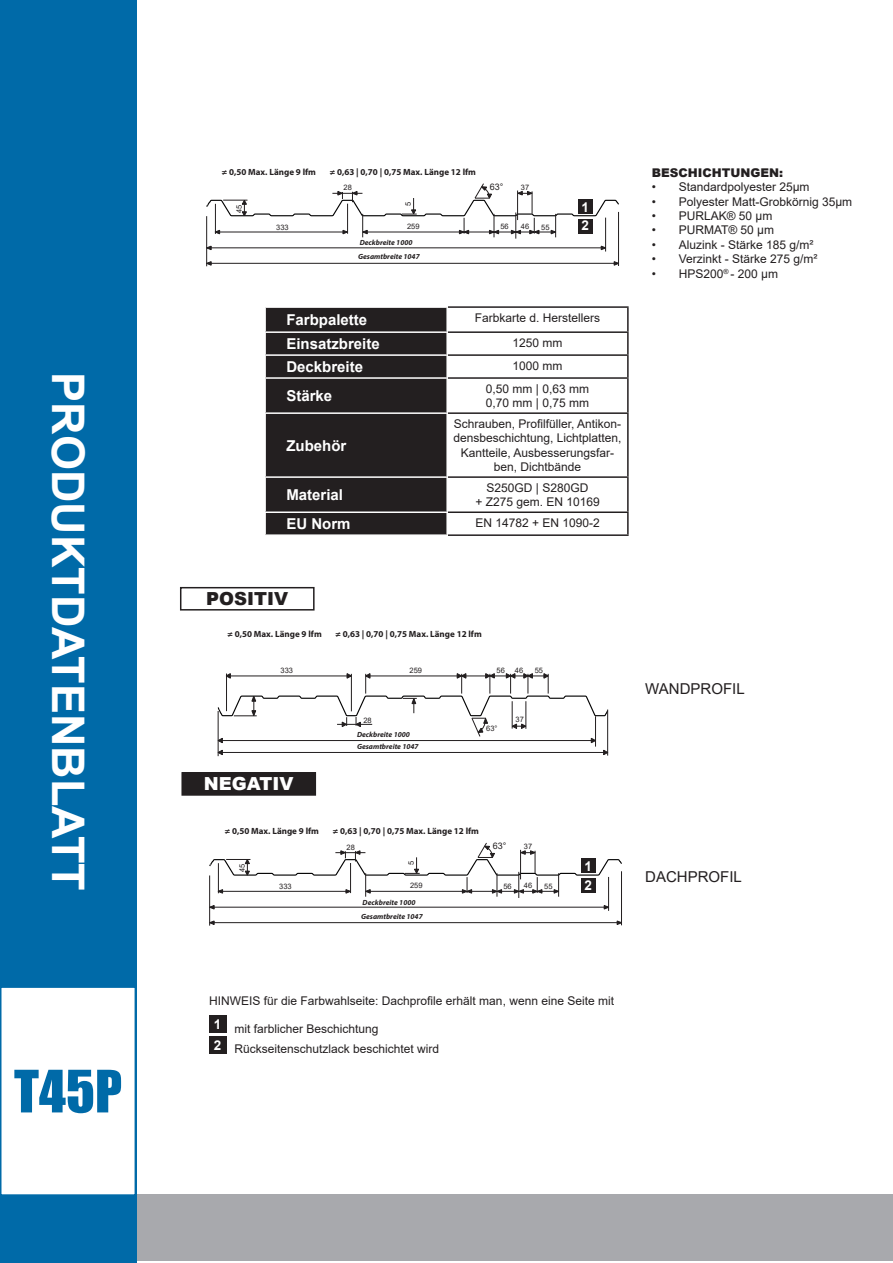
<style>
.page{position:relative;width:893px;height:1263px;background:#fff}
.page>*{position:absolute;margin:0;border:0;box-sizing:border-box;transform-origin:0 0}
.t1{font:54px "Impact";color:#006aa8}
.t2{font:700 45px "Arial";color:#fff}
.t3{font:900 18px "Arial";color:#231f20}
.t4{font:900 18px "Arial";color:#fff}
.t5{font:700 15px "Arial";color:#fff}
.t6{font:15px "Arial";color:#231f20}
.t7{font:700 13.5px "Arial";color:#fff}
.t8{font:12px/14.4px "Arial";color:#231f20;text-align:center}
.t9{font:900 12px "Arial";color:#231f20}
.t10{font:700 9px "Myriad Pro";color:#231f20}
.t11{font:9px "Arial";color:#231f20}
.t12{font:italic 700 7.5px "Myriad Pro";color:#231f20}
.t13{font:7.5px "Arial";color:#231f20}
</style>
<div class="page">
<div style="left:0;top:0;width:137px;height:1263px;background:#006aa8"></div>
<div style="left:1px;top:987px;width:134px;height:208px;background:#fff"></div>
<div style="left:0;top:986px;width:136px;height:210px;border:2px solid #006aa8"></div>
<div style="left:137px;top:1194px;width:755px;height:67px;background:#a8a9ad"></div>
<div style="left:266px;top:308px;width:180px;height:226px;background:#231f20"></div>
<hr style="left:448px;top:306px;width:181px;height:2px;background:#231f20">
<hr style="left:627px;top:308px;width:2px;height:23px;background:#231f20">
<hr style="left:448px;top:331px;width:181px;height:2px;background:#231f20">
<hr style="left:627px;top:333px;width:2px;height:21px;background:#231f20">
<hr style="left:448px;top:354px;width:181px;height:2px;background:#231f20">
<hr style="left:627px;top:356px;width:2px;height:21px;background:#231f20">
<hr style="left:448px;top:377px;width:181px;height:2px;background:#231f20">
<hr style="left:627px;top:379px;width:2px;height:33px;background:#231f20">
<hr style="left:448px;top:412px;width:181px;height:2px;background:#231f20">
<hr style="left:627px;top:414px;width:2px;height:62px;background:#231f20">
<hr style="left:448px;top:476px;width:181px;height:2px;background:#231f20">
<hr style="left:627px;top:478px;width:2px;height:33px;background:#231f20">
<hr style="left:448px;top:511px;width:181px;height:2px;background:#231f20">
<hr style="left:627px;top:513px;width:2px;height:21px;background:#231f20">
<hr style="left:448px;top:534px;width:181px;height:2px;background:#231f20">
<hr style="left:264px;top:331px;width:184px;height:2px;background:#fff">
<hr style="left:264px;top:354px;width:184px;height:2px;background:#fff">
<hr style="left:264px;top:377px;width:184px;height:2px;background:#fff">
<hr style="left:264px;top:412px;width:184px;height:2px;background:#fff">
<hr style="left:264px;top:476px;width:184px;height:2px;background:#fff">
<hr style="left:264px;top:511px;width:184px;height:2px;background:#fff">
<div style="left:209px;top:1016px;width:17px;height:17px;background:#231f20"></div>
<div style="left:209px;top:1036px;width:17px;height:17px;background:#231f20"></div>
<div style="left:180px;top:587px;width:135px;height:23px;border:2px solid #231f20"></div>
<div style="left:182px;top:773px;width:133px;height:22px;background:#231f20"></div>
<div style="left:181px;top:772px;width:135px;height:24px;border:2px solid #231f20"></div>
<hr style="left:605px;top:218px;width:1px;height:34px;background:#221e1f">
<hr style="left:206px;top:216px;width:1px;height:50px;background:#221e1f">
<hr style="left:207px;top:248px;width:398px;height:1px;background:#221e1f">
<svg style="left:207px;top:246px;width:4px;height:4px"></svg>
<svg style="left:601px;top:246px;width:5px;height:4px"></svg>
<hr style="left:618px;top:212px;width:1px;height:54px;background:#221e1f">
<hr style="left:207px;top:263px;width:411px;height:1px;background:#221e1f">
<svg style="left:206px;top:183px;width:413px;height:56px"></svg>
<div style="left:578px;top:199px;width:14px;height:15px;background:#231f20"></div>
<div style="left:578px;top:219px;width:14px;height:15px;background:#231f20"></div>
<hr style="left:608px;top:877px;width:1px;height:34px;background:#221e1f">
<hr style="left:209px;top:875px;width:1px;height:51px;background:#221e1f">
<hr style="left:210px;top:907px;width:398px;height:1px;background:#221e1f">
<svg style="left:210px;top:905px;width:4px;height:4px"></svg>
<svg style="left:604px;top:905px;width:5px;height:4px"></svg>
<hr style="left:621px;top:871px;width:1px;height:54px;background:#221e1f">
<hr style="left:210px;top:922px;width:411px;height:1px;background:#221e1f">
<svg style="left:209px;top:842px;width:413px;height:56px"></svg>
<div style="left:581px;top:858px;width:14px;height:15px;background:#231f20"></div>
<div style="left:581px;top:878px;width:14px;height:15px;background:#231f20"></div>
<hr style="left:595px;top:716px;width:1px;height:31px;background:#221e1f">
<hr style="left:218px;top:711px;width:1px;height:45px;background:#221e1f">
<hr style="left:607px;top:709px;width:1px;height:46px;background:#221e1f">
<hr style="left:219px;top:752px;width:388px;height:1px;background:#221e1f">
<svg style="left:218px;top:750px;width:4px;height:5px"></svg>
<svg style="left:604px;top:750px;width:4px;height:5px"></svg>
<hr style="left:226px;top:673px;width:1px;height:38px;background:#221e1f">
<svg style="left:217px;top:674px;width:392px;height:69px"></svg>
<div style="left:357px;top:730px;width:100px;height:8px;background:#fff"></div>
<div style="left:357px;top:742px;width:97px;height:8px;background:#fff"></div>
<p class="t2" style="left:100px;top:372px;width:520px;rotate:90deg">PRODUKTDATENBLATT</p>
<p class="t1" style="left:14px;top:1049px;width:110px">T45P</p>
<p class="t10" style="left:222px;top:166px;width:96px">≠ 0,50 Max. Länge 9 lfm</p>
<p class="t10" style="left:330px;top:166px;width:148px">≠ 0,63 | 0,70 | 0,75 Max. Länge 12 lfm</p>
<p class="t13" style="left:343px;top:183px;width:10px">28</p>
<p class="t11" style="left:490px;top:180px;width:15px">63°</p>
<p class="t13" style="left:521px;top:182px;width:10px">37</p>
<p class="t13" style="left:234px;top:213px;width:10px;rotate:-90deg">45</p>
<p class="t13" style="left:276px;top:222px;width:14px">333</p>
<p class="t13" style="left:403px;top:206px;width:6px;rotate:-90deg">5</p>
<p class="t13" style="left:407px;top:221px;width:14px">259</p>
<p class="t13" style="left:500px;top:222px;width:10px">56</p>
<p class="t13" style="left:521px;top:221px;width:10px">46</p>
<p class="t13" style="left:541px;top:222px;width:10px">55</p>
<p class="t7" style="left:582px;top:197px;width:9px">1</p>
<p class="t7" style="left:582px;top:216px;width:9px">2</p>
<p class="t12" style="left:360px;top:238px;width:54px">Deckbreite 1000</p>
<p class="t12" style="left:358px;top:252px;width:63px">Gesamtbreite 1047</p>
<p class="t5" style="left:286px;top:309px;width:82px">Farbpalette</p>
<p class="t8" style="left:475px;top:310px;width:127px">Farbkarte d. Herstellers</p>
<p class="t5" style="left:286px;top:333px;width:95px">Einsatzbreite</p>
<p class="t8" style="left:512px;top:335px;width:52px">1250 mm</p>
<p class="t5" style="left:286px;top:356px;width:78px">Deckbreite</p>
<p class="t8" style="left:512px;top:358px;width:52px">1000 mm</p>
<p class="t5" style="left:286px;top:385px;width:47px">Stärke</p>
<p class="t8" style="left:486px;top:381px;width:105px">0,50 mm | 0,63 mm</p>
<p class="t8" style="left:486px;top:396px;width:105px">0,70 mm | 0,75 mm</p>
<p class="t5" style="left:286px;top:435px;width:62px">Zubehör</p>
<p class="t5" style="left:286px;top:484px;width:58px">Material</p>
<p class="t8" style="left:453px;top:416px;width:170px">Schrauben, Profilfüller, Antikon&shy;densbeschichtung, Lichtplatten,<br>Kantteile, Ausbesserungsfar&shy;ben, Dichtbände</p>
<p class="t8" style="left:487px;top:480px;width:103px">S250GD | S280GD</p>
<p class="t8" style="left:475px;top:495px;width:126px">+ Z275 gem. EN 10169</p>
<p class="t5" style="left:286px;top:513px;width:66px">EU Norm</p>
<p class="t8" style="left:475px;top:515px;width:126px">EN 14782 + EN 1090-2</p>
<p class="t9" style="left:652px;top:164px;width:133px">BESCHICHTUNGEN:</p>
<p class="t8" style="left:652px;top:180px;width:159px">• Standardpolyester 25µm</p>
<p class="t8" style="left:652px;top:194px;width:202px">• Polyester Matt-Grobkörnig 35µm</p>
<p class="t8" style="left:652px;top:208px;width:122px">• PURLAK® 50 µm</p>
<p class="t8" style="left:652px;top:223px;width:124px">• PURMAT® 50 µm</p>
<p class="t8" style="left:652px;top:237px;width:163px">• Aluzink - Stärke 185 g/m²</p>
<p class="t8" style="left:652px;top:252px;width:167px">• Verzinkt - Stärke 275 g/m²</p>
<p class="t8" style="left:652px;top:266px;width:128px">• HPS200<sup>®</sup> - 200 µm</p>
<p class="t3" style="left:206px;top:586px;width:83px">POSITIV</p>
<p class="t10" style="left:228px;top:628px;width:96px">≠ 0,50 Max. Länge 9 lfm</p>
<p class="t10" style="left:336px;top:628px;width:148px">≠ 0,63 | 0,70 | 0,75 Max. Länge 12 lfm</p>
<p class="t13" style="left:281px;top:665px;width:14px">333</p>
<p class="t13" style="left:410px;top:665px;width:14px">259</p>
<p class="t13" style="left:496px;top:665px;width:10px">56</p>
<p class="t13" style="left:515px;top:665px;width:10px">46</p>
<p class="t13" style="left:535px;top:665px;width:10px">55</p>
<p class="t4" style="left:204px;top:771px;width:91px">NEGATIV</p>
<p class="t13" style="left:363px;top:715px;width:10px">28</p>
<p class="t13" style="left:515px;top:714px;width:10px">37</p>
<p class="t13" style="left:486px;top:723px;width:13px">63°</p>
<p class="t12" style="left:357px;top:730px;width:54px">Deckbreite 1000</p>
<p class="t12" style="left:357px;top:742px;width:63px">Gesamtbreite 1047</p>
<p class="t10" style="left:225px;top:825px;width:96px">≠ 0,50 Max. Länge 9 lfm</p>
<p class="t10" style="left:333px;top:825px;width:148px">≠ 0,63 | 0,70 | 0,75 Max. Länge 12 lfm</p>
<p class="t13" style="left:237px;top:872px;width:10px;rotate:-90deg">45</p>
<p class="t13" style="left:279px;top:881px;width:14px">333</p>
<p class="t13" style="left:346px;top:842px;width:10px">28</p>
<p class="t13" style="left:406px;top:865px;width:6px;rotate:-90deg">5</p>
<p class="t13" style="left:410px;top:880px;width:14px">259</p>
<p class="t12" style="left:363px;top:897px;width:54px">Deckbreite 1000</p>
<p class="t12" style="left:361px;top:911px;width:63px">Gesamtbreite 1047</p>
<p class="t11" style="left:493px;top:839px;width:15px">63°</p>
<p class="t13" style="left:524px;top:841px;width:10px">37</p>
<p class="t13" style="left:503px;top:881px;width:10px">56</p>
<p class="t13" style="left:524px;top:880px;width:10px">46</p>
<p class="t13" style="left:544px;top:881px;width:10px">55</p>
<p class="t7" style="left:585px;top:857px;width:9px">1</p>
<p class="t7" style="left:585px;top:875px;width:9px">2</p>
<p class="t6" style="left:645px;top:678px;width:101px">WANDPROFIL</p>
<p class="t6" style="left:645px;top:866px;width:98px">DACHPROFIL</p>
<p class="t8" style="left:209px;top:994px;width:406px">HINWEIS für die Farbwahlseite: Dachprofile erhält man, wenn eine Seite mit</p>
<p class="t8" style="left:234px;top:1021px;width:146px">mit farblicher Beschichtung</p>
<p class="t8" style="left:234px;top:1042px;width:206px">Rückseitenschutzlack beschichtet wird</p>
<p class="t7" style="left:214px;top:1015px;width:9px">1</p>
<p class="t7" style="left:214px;top:1035px;width:9px">2</p>
</div>
